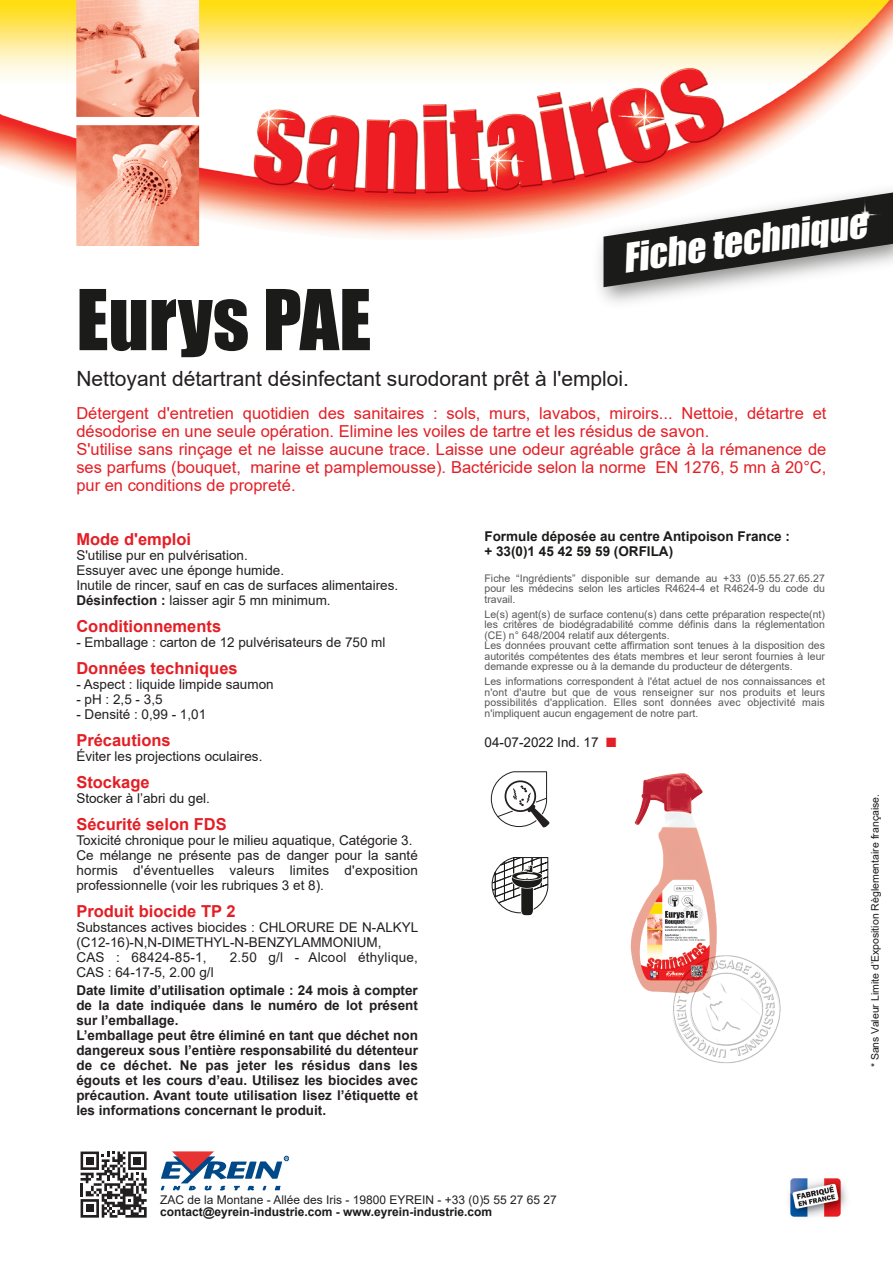
<style>
.page{position:relative;width:893px;height:1263px;background:#fff}
.page>*{position:absolute;margin:0;border:0;box-sizing:border-box;transform-origin:0 0}
.t1{font:77.4px "Impact";color:#1b1b1a}
.t2{font:italic 36.9px "Impact";color:#fff}
.t3{font:21px "Arial";color:#231f20}
.t4{font:16.5px/18px "Arial";color:#e41e25}
.t5{font:700 16.5px "Arial";color:#e41e25}
.t6{font:13.5px/15px "Arial";color:#231f20}
.t7{font:700 13.5px/15px "Arial";color:#231f20}
.t8{font:700 13.5px/15px "Arial";color:#1b1b1a}
.t9{font:13.5px "Arial";color:#1b1b1a}
.t10{font:13.5px "Arial";letter-spacing:.02em;color:#231f20}
.t11{font:12px "Arial";color:#231f20}
.t12{font:700 12px "Arial";color:#1b1b1a}
.t13{font:10.5px/10.5px "Arial";color:#585756;text-align:justify}
.t14{font:10.5px "Arial";color:#1b1b1a}
.s1{font-weight:700}
.s2{color:#e41e25}
</style>
<div class="page">
<img style="left:0;top:0;width:893px;height:1217px">
<svg style="left:78px;top:1149px;width:71px;height:69px"></svg>
<svg style="left:81px;top:1151px;width:66px;height:66px"></svg>
<div style="left:133px;top:1157px;width:8px;height:7px;background:#231f20"></div>
<div style="left:86px;top:1204px;width:8px;height:8px;background:#231f20"></div>
<div style="left:86px;top:1157px;width:8px;height:7px;background:#231f20"></div>
<img style="left:587px;top:176px;width:306px;height:141px">
<svg style="left:603px;top:192px;width:290px;height:95px"></svg>
<svg style="left:161px;top:1151px;width:128px;height:39px"></svg>
<svg style="left:492px;top:857px;width:56px;height:59px"></svg>
<svg style="left:491px;top:771px;width:59px;height:57px"></svg>
<img style="left:619px;top:753px;width:104px;height:269px">
<img style="left:668px;top:952px;width:118px;height:115px">
<h2 class="t2" style="left:618px;top:230px;width:248px;rotate:-8deg">Fiche technique</h2>
<h1 class="t1" style="left:76px;top:260px;width:296px">Eurys PAE</h1>
<h3 class="t3" style="left:76px;top:364px;width:554px">Nettoyant détartrant désinfectant surodorant prêt à l'emploi.</h3>
<p class="t4" style="left:76px;top:404px;width:752px">Détergent d'entretien quotidien des sanitaires : sols, murs, lavabos, miroirs... Nettoie, détartre et désodorise en une seule opération. Elimine les voiles de tartre et les résidus de savon.<br>S'utilise sans rinçage et ne laisse aucune trace. Laisse une odeur agréable grâce à la rémanence de ses parfums (bouquet, marine et pamplemousse). Bactéricide selon la norme EN 1276, 5 mn à 20°C, pur en conditions de propreté.</p>
<h3 class="t5" style="left:76px;top:527px;width:116px">Mode d'emploi</h3>
<p class="t6" style="left:76px;top:547px;width:323px">S'utilise pur en pulvérisation.<br>Essuyer avec une éponge humide.<br>Inutile de rincer, sauf en cas de surfaces alimentaires.<br><span class="s1">Désinfection :</span> laisser agir 5 mn minimum.</p>
<h3 class="t5" style="left:76px;top:614px;width:146px">Conditionnements</h3>
<p class="t6" style="left:76px;top:634px;width:311px">- Emballage : carton de 12 pulvérisateurs de 750 ml</p>
<h3 class="t5" style="left:76px;top:656px;width:163px">Données techniques</h3>
<p class="t6" style="left:76px;top:676px;width:199px">- Aspect : liquide limpide saumon</p>
<p class="t6" style="left:76px;top:691px;width:88px">- pH : 2,5 - 3,5</p>
<p class="t6" style="left:76px;top:706px;width:131px">- Densité : 0,99 - 1,01</p>
<h3 class="t5" style="left:76px;top:728px;width:96px">Précautions</h3>
<p class="t6" style="left:76px;top:748px;width:188px">Éviter les projections oculaires.</p>
<h3 class="t5" style="left:76px;top:770px;width:75px">Stockage</h3>
<p class="t9" style="left:76px;top:788px;width:135px">Stocker à l’abri du gel.</p>
<h3 class="t5" style="left:76px;top:812px;width:152px">Sécurité selon FDS</h3>
<p class="t6" style="left:76px;top:832px;width:343px">Toxicité chronique pour le milieu aquatique, Catégorie 3.<br>Ce mélange ne présente pas de danger pour la santé hormis d'éventuelles valeurs limites d'exposition professionnelle (voir les rubriques 3 et 8).</p>
<h3 class="t5" style="left:76px;top:899px;width:161px">Produit biocide TP 2</h3>
<p class="t6" style="left:76px;top:919px;width:344px">Substances actives biocides : CHLORURE DE N-ALKYL (C12-16)-N,N-DIMETHYL-N-BENZYLAMMONIUM,<br>CAS : 68424-85-1,</p>
<p class="t8" style="left:484px;top:529px;width:307px">Formule déposée au centre Antipoison France : + 33(0)1 45 42 59 59 (ORFILA)</p>
<p class="t13" style="left:484px;top:573px;width:342px">Fiche “Ingrédients” disponible sur demande au +33 (0)5.55.27.65.27 pour les médecins selon les articles R4624-4 et R4624-9 du code du travail.</p>
<p class="t13" style="left:484px;top:609px;width:342px;text-align:left">Le(s) agent(s) de surface contenu(s) dans cette préparation respecte(nt) les critères de biodégradabilité comme définis dans la réglementation (CE) n° 648/2004 relatif aux détergents.<br>Les données prouvant cette affirmation sont tenues à la disposition des autorités compétentes des états membres et leur seront fournies à leur demande expresse ou à la demande du producteur de détergents.</p>
<p class="t13" style="left:484px;top:676px;width:342px">Les informations correspondent à l'état actuel de nos connaissances et n'ont d'autre but que de vous renseigner sur nos produits et leurs possibilités d'application. Elles sont données avec objectivité mais n'impliquent aucun engagement de notre part.</p>
<p class="t9" style="left:484px;top:733px;width:133px">04-07-2022 Ind. 17 <span class="s2">■</span></p>
<p class="t10" style="left:230px;top:947px;width:190px">2.50 g/l - Alcool éthylique,</p>
<p class="t6" style="left:76px;top:964px;width:139px">CAS : 64-17-5, 2.00 g/l</p>
<p class="t7" style="left:76px;top:982px;width:343px">Date limite d’utilisation optimale : 24 mois à compter de la date indiquée dans le numéro de lot présent sur l’emballage.<br>L’emballage peut être éliminé en tant que déchet non dangereux sous l’entière responsabilité du détenteur de ce déchet. Ne pas jeter les résidus dans les égouts et les cours d’eau. Utilisez les biocides avec précaution. Avant toute utilisation lisez l’étiquette et les informations concernant le produit.</p>
<p class="t11" style="left:160px;top:1192px;width:398px">ZAC de la Montane - Allée des Iris - 19800 EYREIN - +33 (0)5 55 27 65 27</p>
<p class="t12" style="left:160px;top:1203px;width:333px">contact@eyrein-industrie.com - www.eyrein-industrie.com</p>
<p class="t14" style="left:868px;top:1067px;width:275px;rotate:-90deg">* Sans Valeur Limite d’Exposition Règlementaire française.</p>
</div>
